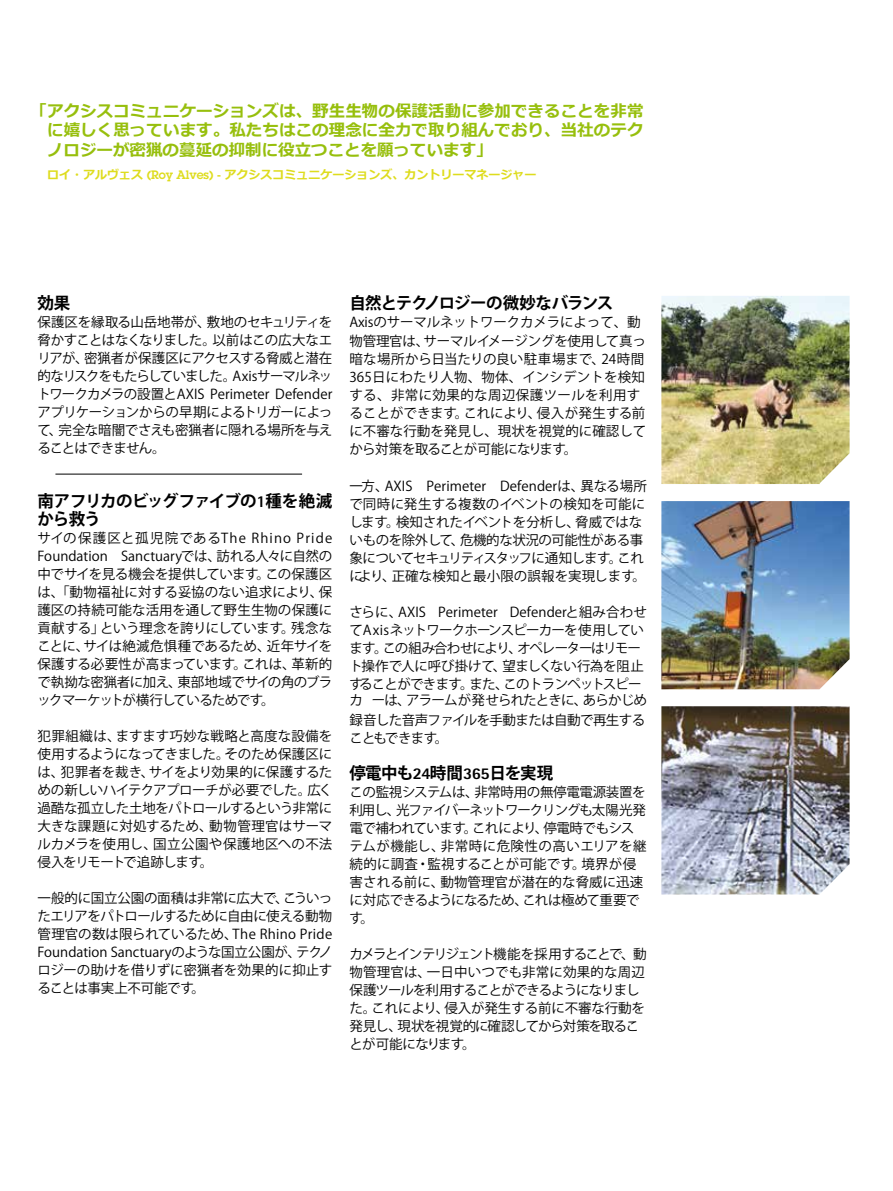
<style>
.page{position:relative;width:893px;height:1191px;background:#fff}
.page>*{position:absolute;margin:0;border:0;box-sizing:border-box;transform-origin:0 0}
.t1{font:700 16.5px/19.8px "Meiryo";color:#97bf0d;text-align:justify}
.t2{font:700 16.5px/18px "Koz Go Pro";letter-spacing:-.045em;color:#000}
.t3{font:13.5px/18px "Koz Go Pro";letter-spacing:-.015em;color:#000;text-align:justify}
.t4{font:13.5px/18px "Koz Go Pro";letter-spacing:.005em;color:#000}
.t5{font:13.5px/18px "Koz Go Pro";letter-spacing:-.05em;color:#000}
.t6{font:13.5px/18px "Koz Go Pro";letter-spacing:-.035em;color:#000}
.t7{font:13.5px/19.4px "Koz Go Pro";letter-spacing:-.045em;color:#000}
.t8{font:13.5px "Koz Go Pro";letter-spacing:-.06em;color:#000}
.t9{font:700 12px "Meiryo";color:#dedc1e}
.s1{font-family:"Lubalin Graph ECG";font-weight:600}
.s2{font-family:"Rotis Sans Serif Pro";font-weight:800}
</style>
<div class="page">
<img style="left:661px;top:296px;width:189px;height:188px">
<img style="left:661px;top:501px;width:189px;height:188px">
<hr style="left:55px;top:474px;width:247px;height:1px;background:#000">
<img style="left:661px;top:706px;width:189px;height:188px">
<p class="t1" style="left:47px;top:101px;width:598px;text-indent:-16px">「アクシスコミュニケーションズは、野生生物の保護活動に参加できることを非常に嬉しく思っています。私たちはこの理念に全力で取り組んでおり、当社のテクノロジーが密猟の蔓延の抑制に役立つことを願っています」</p>
<p class="t9" style="left:47px;top:166px;width:491px">ロイ・アルヴェス <span class="s1">(Roy Alves) -</span> アクシスコミュニケーションズ、カントリーマネージャー</p>
<p class="t2" style="left:37px;top:295px;width:34px">効果</p>
<p class="t3" style="left:37px;top:313px;width:296px">保護区を縁取る山岳地帯が、敷地のセキュリティを脅かすことはなくなりました。以前はこの広大なエリアが、密猟者が保護区にアクセスする脅威と潜在的なリスクをもたらしていました。Axisサーマルネットワークカメラの設置とAXIS Perimeter Defenderアプリケーションからの早期によるトリガーによって、完全な暗闇でさえも密猟者に隠れる場所を与えることはできません。</p>
<p class="t2" style="left:37px;top:493px;width:296px">南アフリカのビッグファイブの<span class="s2">1</span>種を絶滅から救う</p>
<p class="t3" style="left:37px;top:529px;width:296px">サイの保護区と孤児院であるThe Rhino Pride Foundation Sanctuaryでは、訪れる人々に自然の中でサイを見る機会を提供しています。この保護区は、「動物福祉に対する妥協のない追求により、保護区の持続可能な活用を通して野生生物の保護に貢献する」という理念を誇りにしています。残念なことに、サイは絶滅危惧種であるため、近年サイを保護する必要性が高まっています。これは、革新的で執拗な密猟者に加え、東部地域でサイの角のブラックマーケットが横行しているためです。</p>
<p class="t3" style="left:37px;top:727px;width:296px">犯罪組織は、ますます巧妙な戦略と高度な設備を使用するようになってきました。そのため保護区には、犯罪者を裁き、サイをより効果的に保護するための新しいハイテクアプローチが必要でした。広く過酷な孤立した土地をパトロールするという非常に大きな課題に対処するため、動物管理官はサーマルカメラを使用し、国立公園や保護地区への不法侵入をリモートで追跡します。</p>
<p class="t3" style="left:37px;top:889px;width:296px">一般的に国立公園の面積は非常に広大で、こういったエリアをパトロールするために自由に使える動物管理官の数は限られているため、The Rhino Pride Foundation Sanctuaryのような国立公園が、テクノロジーの助けを借りずに密猟者を効果的に抑止することは事実上不可能です。</p>
<p class="t2" style="left:349px;top:295px;width:265px">自然とテクノロジーの微妙なバランス</p>
<p class="t3" style="left:349px;top:313px;width:298px;line-height:19.4px">Axisのサーマルネットワークカメラによって、動物管理官は、サーマルイメージングを使用して真っ</p>
<p class="t4" style="left:349px;top:351px;width:299px">暗な場所から日当たりの良い駐車場まで、24時間<br>365日にわたり人物、物体、インシデントを検知する、非常に効果的な周辺保護ツールを利用することができます。これにより、侵入が発生する前に不審な行動を発見し、現状を視覚的に確認してから対策を取ることが可能になります。</p>
<p class="t3" style="left:349px;top:477px;width:299px;text-align:left">一方、AXIS Perimeter Defenderは、異なる場所で同時に発生する複数のイベントの検知を可能にします。検知されたイベントを分析し、脅威ではないものを除外して、危機的な状況の可能性がある事象についてセキュリティスタッフに通知します。これにより、正確な検知と最小限の誤報を実現します。</p>
<p class="t5" style="left:349px;top:603px;width:299px">さらに、AXIS Perimeter Defenderと組み合わせてAxisネットワークホーンスピーカーを使用しています。この組み合わせにより、オペレーターはリモート操作で人に呼び掛けて、望ましくない行為を阻止することができます。また、このトランペットスピー</p>
<p class="t7" style="left:349px;top:691px;width:299px">カ ーは、アラームが発せられたときに、あらかじめ録音した音声ファイルを手動または自動で再生する</p>
<p class="t8" style="left:349px;top:729px;width:101px">こともできます。</p>
<p class="t2" style="left:349px;top:764px;width:205px">停電中も<span class="s2">24</span>時間<span class="s2">365</span>日を実現</p>
<p class="t3" style="left:349px;top:783px;width:299px;text-align:left">この監視システムは、非常時用の無停電電源装置を利用し、光ファイバーネットワークリングも太陽光発電で補われています。これにより、停電時でもシステムが機能し、非常時に危険性の高いエリアを継続的に調査・監視することが可能です。境界が侵害される前に、動物管理官が潜在的な脅威に迅速に対応できるようになるため、これは極めて重要です。</p>
<p class="t6" style="left:349px;top:945px;width:299px">カメラとインテリジェント機能を採用することで、動物管理官は、一日中いつでも非常に効果的な周辺保護ツールを利用することができるようになりました。これにより、侵入が発生する前に不審な行動を発見し、現状を視覚的に確認してから対策を取ることが可能になります。</p>
</div>
